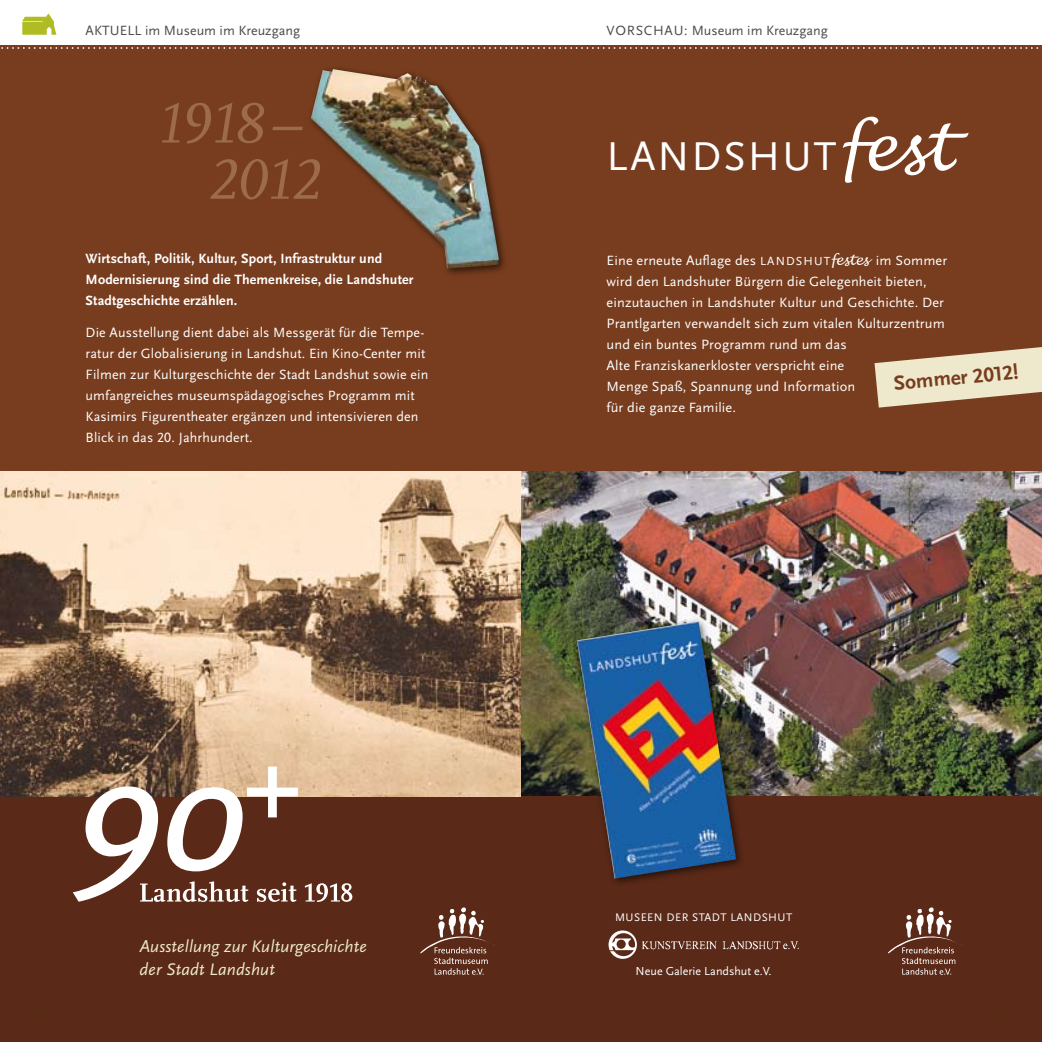
<style>
.page{position:relative;width:1042px;height:1042px;background:#fff}
.page>*{position:absolute;margin:0;border:0;box-sizing:border-box;transform-origin:0 0}
.t1{font:italic 59.5px/56.2px "Scala OT";color:#9c6c49}
.t2{font:42px "Scala Sans OT";letter-spacing:.05em;color:#fff}
.t3{font:700 21px "Scala Sans OT";color:#783d1e}
.t4{font:italic 17.5px/22.8px "Scala Sans OT";letter-spacing:.01em;color:#eee9cc}
.t5{font:14px/21px "Scala Sans OT";letter-spacing:.01em;color:#fff}
.t6{font:700 14px/21px "Scala Sans OT";letter-spacing:.01em;color:#fff}
.t7{font:14px "Scala Sans OT";color:#4b4b4d}
.t8{font:12.08px "Scala Sans OT";color:#fff}
.t9{font:11.55px "Scala Sans OT";letter-spacing:.04em;color:#fff}
.s1{font-family:"Lucida Handwriting";font-style:italic;font-size:62.48px}
.s2{font-family:"Lucida Handwriting";font-style:italic}
.s3{font-size:12.25px}
</style>
<div class="page">
<div style="left:0;top:0;width:521px;height:1042px;background:#783d1e"></div>
<div style="left:521px;top:0;width:521px;height:1042px;background:#783d1e"></div>
<img style="left:0;top:471px;width:1042px;height:325px">
<div style="left:0;top:796px;width:1042px;height:246px;background:#5a2917"></div>
<div style="left:0;top:0;width:1042px;height:45px;background:#fff"></div>
<svg style="left:1px;top:47px;width:1041px;height:2px"></svg>
<svg style="left:73px;top:766px;width:279px;height:136px"></svg>
<svg style="left:420px;top:907px;width:75px;height:67px"></svg>
<svg style="left:22px;top:13px;width:34px;height:22px"></svg>
<div style="left:307px;top:65px;width:201px;height:212px;background:#000;opacity:.6"></div>
<img style="left:311px;top:69px;width:188px;height:200px">
<img style="left:642px;top:940px;width:157px;height:10px">
<svg style="left:608px;top:930px;width:29px;height:29px"></svg>
<svg style="left:888px;top:907px;width:74px;height:67px"></svg>
<svg style="left:874px;top:347px;width:168px;height:61px"></svg>
<div style="left:572px;top:617px;width:173px;height:270px;background:#000;opacity:.6"></div>
<img style="left:577px;top:621px;width:159px;height:257px">
<p class="t7" style="left:86px;top:22px;width:18px">Aktuell</p>
<p class="t7" style="left:145px;top:22px;width:157px">im Museum im Kreuzgang</p>
<h1 class="t1" style="left:206px;top:97px;width:114px;text-indent:-50px">1918 –<br>2012</h1>
<p class="t6" style="left:86px;top:248px;width:329px">Wirtschaft, Politik, Kultur, Sport, Infrastruktur und<br>Modernisierung sind die Themenkreise, die Landshuter<br>Stadtgeschichte erzählen.</p>
<p class="t5" style="left:86px;top:322px;width:344px">Die Ausstellung dient dabei als Messgerät für die Tempe&shy;ratur der Globalisierung in Landshut. Ein Kino-Center mit Filmen zur Kulturgeschichte der Stadt Landshut sowie ein umfangreiches museumspädagogisches Programm mit Kasimirs Figurentheater ergänzen und intensivieren den Blick in das 20. Jahrhundert.</p>
<p class="t7" style="left:607px;top:22px;width:20px">Vorschau</p>
<p class="t7" style="left:684px;top:22px;width:145px">: Museum im Kreuzgang</p>
<h2 class="t2" style="left:606px;top:134px;width:347px">LANDSHUT<span class="s1">fest</span></h2>
<p class="t5" style="left:606px;top:250px;width:342px;text-indent:224px"><span class="s2">festes</span> im Sommer wird den Landshuter Bürgern die Gelegenheit bieten, einzutauchen in Landshuter Kultur und Geschichte. Der Prantlgarten verwandelt sich zum vitalen Kulturzentrum und ein buntes Programm rund um das<br>Alte Franziskanerkloster verspricht eine<br>Menge Spaß, Spannung und Information<br>für die ganze Familie.</p>
<p class="t5" style="left:606px;top:250px;width:171px">Eine erneute Auflage des <span class="s3">Landshut</span></p>
<h3 class="t3" style="left:893px;top:371px;width:126px;rotate:-5deg">Sommer2012!</h3>
<p class="t4" style="left:140px;top:935px;width:229px">Ausstellung zur Kulturgeschichte der Stadt Landshut</p>
<p class="t9" style="left:615px;top:911px;width:179px">MUSEEN DER STADT LANDSHUT</p>
<p class="t8" style="left:635px;top:964px;width:138px">Neue Galerie Landshut e.V.</p>
</div>
